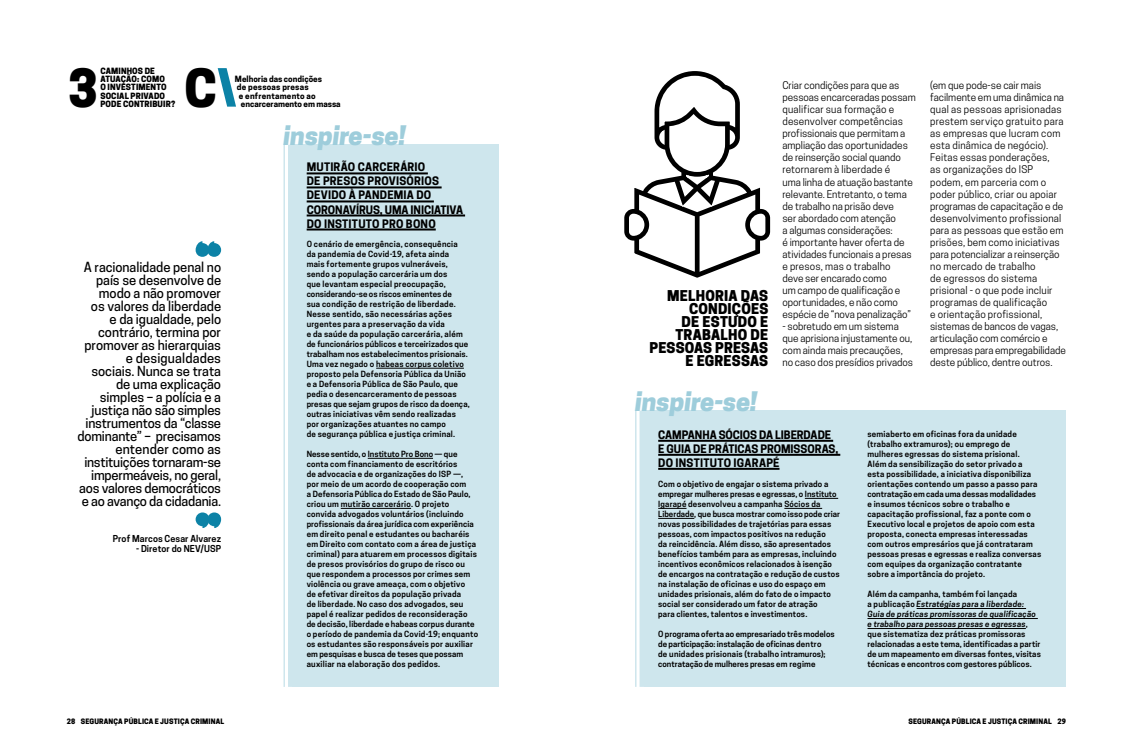
<style>
.page{position:relative;width:1134px;height:755px;background:#fff}
.page>*{position:absolute;margin:0;border:0;box-sizing:border-box;transform-origin:0 0}
.t1{font:800 49.3px "Cooper Hewitt";color:#000}
.t2{font:italic 800 25.3px "Cooper Hewitt";letter-spacing:-.01em;color:#9ecddb}
.t3{font:800 14px/13px "Cooper Hewitt";letter-spacing:.01em;color:#000;text-align:right}
.t4{font:500 13px/13px "Cooper Hewitt";letter-spacing:-.01em;color:#000;text-align:right}
.t5{font:700 11px/14px "Cooper Hewitt";letter-spacing:.01em;color:#000}
.t6{font:10px/12px "Cooper Hewitt";color:#000}
.t7{font:600 9px "Cooper Hewitt";letter-spacing:.01em;color:#000}
.t8{font:800 8.1px/8.1px "Cooper Hewitt";letter-spacing:.015em;color:#000}
.t9{font:700 8.1px/8.1px "Cooper Hewitt";letter-spacing:.025em;color:#000}
.t10{font:700 8.1px "Cooper Hewitt";letter-spacing:.005em;color:#000}
.t11{font:600 8px/10px "Cooper Hewitt";letter-spacing:.025em;color:#000}
.t12{font:600 8px/10px "Cooper Hewitt";letter-spacing:.005em;color:#000}
.t13{font:800 7px "Cooper Hewitt";letter-spacing:.02em;color:#000}
.s1{font-style:italic}
</style>
<div class="page">
<div style="left:639px;top:410px;width:5px;height:276px;background:#cee6ed"></div>
<hr style="left:635px;top:410px;width:1px;height:276px;background:#cee6ed">
<div style="left:644px;top:410px;width:422px;height:276px;background:#cee6ed"></div>
<hr style="left:288px;top:145px;width:4px;height:541px;background:#cee6ed">
<hr style="left:283px;top:145px;width:2px;height:541px;background:#cee6ed">
<div style="left:292px;top:145px;width:207px;height:541px;background:#cee6ed"></div>
<svg style="left:624px;top:71px;width:147px;height:207px"></svg>
<svg style="left:218px;top:68px;width:18px;height:39px"></svg>
<hr style="left:307px;top:172px;width:121px;height:2px;background:#000">
<hr style="left:307px;top:186px;width:135px;height:2px;background:#000">
<hr style="left:307px;top:200px;width:127px;height:2px;background:#000">
<hr style="left:307px;top:214px;width:158px;height:2px;background:#000">
<hr style="left:307px;top:228px;width:129px;height:2px;background:#000">
<hr style="left:376px;top:367px;width:88px;height:1px;background:#000">
<hr style="left:368px;top:457px;width:65px;height:1px;background:#000">
<hr style="left:341px;top:507px;width:70px;height:1px;background:#000">
<hr style="left:658px;top:439px;width:175px;height:2px;background:#000">
<hr style="left:658px;top:453px;width:182px;height:2px;background:#000">
<hr style="left:658px;top:467px;width:121px;height:2px;background:#000">
<hr style="left:805px;top:497px;width:33px;height:1px;background:#000">
<svg style="left:658px;top:507px;width:28px;height:1px"></svg>
<hr style="left:784px;top:507px;width:38px;height:1px;background:#000">
<hr style="left:658px;top:517px;width:36px;height:1px;background:#000">
<hr style="left:917px;top:607px;width:109px;height:1px;background:#000">
<hr style="left:867px;top:617px;width:171px;height:1px;background:#000">
<hr style="left:867px;top:627px;width:159px;height:1px;background:#000">
<svg style="left:196px;top:241px;width:25px;height:16px"></svg>
<svg style="left:196px;top:512px;width:25px;height:15px"></svg>
<h1 class="t1" style="left:68px;top:59px;width:31px">3</h1>
<p class="t8" style="left:100px;top:67px;width:68px">CAMINHOS DE<br>ATUAÇÃO: COMO<br>O INVESTIMENTO<br>SOCIAL PRIVADO</p>
<p class="t8" style="left:100px;top:99px;width:76px">PODE CONTRIBUIR?</p>
<h1 class="t1" style="left:184px;top:59px;width:34px">C</h1>
<p class="t4" style="left:77px;top:260px;width:145px">A racionalidade penal no país se desenvolve de modo a não promover<br>os valores da liberdade<br>e da igualdade, pelo contrário, termina por promover as hierarquias e desigualdades<br>sociais. Nunca se trata de uma explicação simples – a polícia e a justiça não são simples instrumentos da “classe dominante” – precisamos entender como as instituições tornaram-se impermeáveis, no geral, aos valores democráticos e ao avanço da cidadania.</p>
<p class="t7" style="left:113px;top:533px;width:110px">Prof Marcos Cesar Alvarez</p>
<p class="t7" style="left:136px;top:543px;width:87px">- Diretor do NEV/USP</p>
<p class="t9" style="left:235px;top:75px;width:89px">Melhoria das condições de pessoas presas<br>e enfrentamento ao</p>
<p class="t10" style="left:241px;top:99px;width:101px">encarceramento em massa</p>
<h2 class="t2" style="left:283px;top:120px;width:124px">inspire-se!</h2>
<h3 class="t5" style="left:307px;top:160px;width:158px">MUTIRÃO CARCERÁRIO<br>DE PRESOS PROVISÓRIOS<br>DEVIDO À PANDEMIA DO<br>CORONAVÍRUS, UMA INICIATIVA<br>DO INSTITUTO PRO BONO</h3>
<p class="t11" style="left:307px;top:238px;width:165px">O cenário de emergência, consequência<br>da pandemia de Covid-19, afeta ainda<br>mais fortemente grupos vulneráveis, sendo a população carcerária um dos<br>que levantam especial preocupação, considerando-se os riscos eminentes de<br>sua condição de restrição de liberdade.<br>Nesse sentido, são necessárias ações urgentes para a preservação da vida<br>e da saúde da população carcerária, além de funcionários públicos e terceirizados que trabalham nos estabelecimentos prisionais.<br>Uma vez negado o habeas corpus coletivo proposto pela Defensoria Pública da União e a Defensoria Pública de São Paulo, que pedia o desencarceramento de pessoas presas que sejam grupos de risco da doença, outras iniciativas vêm sendo realizadas por organizações atuantes no campo<br>de segurança pública e justiça criminal.</p>
<p class="t11" style="left:307px;top:448px;width:173px">Nesse sentido, o Instituto Pro Bono — que conta com financiamento de escritórios<br>de advocacia e de organizações do ISP —,<br>por meio de um acordo de cooperação com<br>a Defensoria Pública do Estado de São Paulo, criou um mutirão carcerário. O projeto convida advogados voluntários (incluindo profissionais da área jurídica com experiência em direito penal e estudantes ou bacharéis em Direito com contato com a área de justiça criminal) para atuarem em processos digitais de presos provisórios do grupo de risco ou que respondem a processos por crimes sem violência ou grave ameaça, com o objetivo<br>de efetivar direitos da população privada<br>de liberdade. No caso dos advogados, seu papel é realizar pedidos de reconsideração de decisão, liberdade e habeas corpus durante o período de pandemia da Covid-19; enquanto os estudantes são responsáveis por auxiliar em pesquisas e busca de teses que possam auxiliar na elaboração dos pedidos.</p>
<h3 class="t3" style="left:650px;top:289px;width:120px">MELHORIA DAS<br>CONDIÇÕES<br>DE ESTUDO E<br>TRABALHO DE<br>PESSOAS PRESAS<br>E EGRESSAS</h3>
<p class="t6" style="left:782px;top:80px;width:135px">Criar condições para que as pessoas encarceradas possam qualificar sua formação e desenvolver competências profissionais que permitam a ampliação das oportunidades de reinserção social quando retornarem à liberdade é<br>uma linha de atuação bastante relevante. Entretanto, o tema de trabalho na prisão deve<br>ser abordado com atenção<br>a algumas considerações:<br>é importante haver oferta de atividades funcionais a presas e presos, mas o trabalho<br>deve ser encarado como<br>um campo de qualificação e oportunidades, e não como espécie de “nova penalização”</p>
<p class="t6" style="left:782px;top:320px;width:132px">- sobretudo em um sistema que aprisiona injustamente ou, com ainda mais precauções, no caso dos presídios privados</p>
<p class="t6" style="left:930px;top:80px;width:137px">(em que pode-se cair mais facilmente em uma dinâmica na qual as pessoas aprisionadas prestem serviço gratuito para as empresas que lucram com esta dinâmica de negócio).<br>Feitas essas ponderações,<br>as organizações do ISP podem, em parceria com o poder público, criar ou apoiar programas de capacitação e de desenvolvimento profissional para as pessoas que estão em prisões, bem como iniciativas para potencializar a reinserção no mercado de trabalho<br>de egressos do sistema prisional - o que pode incluir programas de qualificação<br>e orientação profissional, sistemas de bancos de vagas, articulação com comércio e empresas para empregabilidade deste público, dentre outros.</p>
<h2 class="t2" style="left:635px;top:386px;width:124px">inspire-se!</h2>
<h3 class="t5" style="left:658px;top:427px;width:182px">CAMPANHA SÓCIOS DA LIBERDADE<br>E GUIA DE PRÁTICAS PROMISSORAS,<br>DO INSTITUTO IGARAPÉ</h3>
<p class="t11" style="left:658px;top:478px;width:183px">Com o objetivo de engajar o sistema privado a empregar mulheres presas e egressas, o Instituto Igarapé desenvolveu a campanha Sócios da Liberdade, que busca mostrar como isso pode criar novas possibilidades de trajetórias para essas pessoas, com impactos positivos na redução<br>da reincidência. Além disso, são apresentados benefícios também para as empresas, incluindo incentivos econômicos relacionados à isenção de encargos na contratação e redução de custos na instalação de oficinas e uso do espaço em unidades prisionais, além do fato de o impacto social ser considerado um fator de atração<br>para clientes, talentos e investimentos.</p>
<p class="t12" style="left:658px;top:628px;width:178px">O programa oferta ao empresariado três modelos de participação: instalação de oficinas dentro<br>de unidades prisionais (trabalho intramuros); contratação de mulheres presas em regime</p>
<p class="t11" style="left:867px;top:428px;width:175px">semiaberto em oficinas fora da unidade (trabalho extramuros); ou emprego de mulheres egressas do sistema prisional.<br>Além da sensibilização do setor privado a esta possibilidade, a iniciativa disponibiliza orientações contendo um passo a passo para contratação em cada uma dessas modalidades e insumos técnicos sobre o trabalho e capacitação profissional, faz a ponte com o Executivo local e projetos de apoio com esta proposta, conecta empresas interessadas com outros empresários que já contrataram pessoas presas e egressas e realiza conversas com equipes da organização contratante sobre a importância do projeto.</p>
<p class="t11" style="left:867px;top:588px;width:175px">Além da campanha, também foi lançada<br>a publicação <span class="s1">Estratégias para a liberdade:<br>Guia de práticas promissoras de qualificação e trabalho para pessoas presas e egressas</span>, que sistematiza dez práticas promissoras relacionadas a este tema, identificadas a partir de um mapeamento em diversas fontes, visitas técnicas e encontros com gestores públicos.</p>
<p class="t13" style="left:67px;top:716px;width:159px">28 SEGURANÇA PÚBLICA E JUSTIÇA CRIMINAL</p>
<p class="t13" style="left:908px;top:716px;width:159px">SEGURANÇA PÚBLICA E JUSTIÇA CRIMINAL 29</p>
</div>
